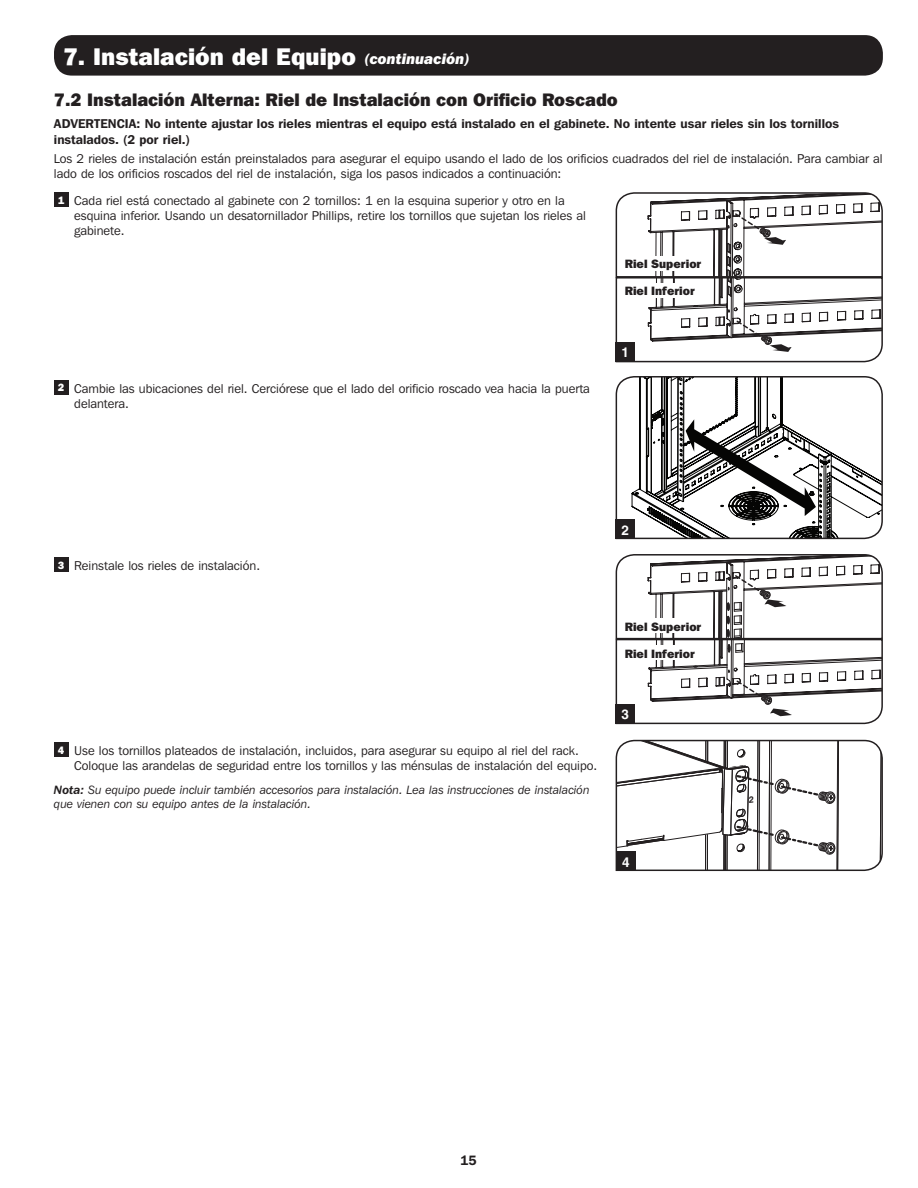
<style>
.page{position:relative;width:918px;height:1188px;background:#fff}
.page>*{position:absolute;margin:0;border:0;box-sizing:border-box;transform-origin:0 0}
.t1{font:800 24px "Franklin Gothic IT Cby BT";color:#fff}
.t2{font:800 18px "Franklin Gothic IT Cby BT";color:#231f20}
.t3{font:700 13.5px "Helvetica";color:#fff}
.t4{font:600 13.5px "Franklin Gothic IT Cby BT";color:#231f20}
.t5{font:12.75px/15.3px "Franklin Gothic IT Cby BT";color:#231f20}
.t6{font:600 12.75px/15.3px "Franklin Gothic IT Cby BT";color:#231f20}
.t7{font:italic 12px/14.4px "Franklin Gothic IT Cby BT";color:#231f20}
.t8{font:800 12px "Franklin Gothic IT Cby BT";color:#231f20}
.s1{font-style:italic;font-size:15px}
.s2{font-weight:800;font-size:10.5px;color:#fff}
.s3{font-weight:600}
</style>
<div class="page">
<div style="left:54px;top:35px;width:829px;height:41px;background:#231f20;border-radius:18px"></div>
<div style="left:54px;top:192px;width:14px;height:14px;background:#231f20"></div>
<div style="left:54px;top:380px;width:14px;height:14px;background:#231f20"></div>
<div style="left:54px;top:557px;width:14px;height:14px;background:#231f20"></div>
<div style="left:54px;top:742px;width:14px;height:15px;background:#231f20"></div>
<svg style="left:615px;top:192px;width:268px;height:171px"></svg>
<svg style="left:615px;top:554px;width:268px;height:171px"></svg>
<div style="left:616px;top:342px;width:19px;height:20px;background:#231f20"></div>
<div style="left:616px;top:704px;width:19px;height:20px;background:#231f20"></div>
<div style="left:625px;top:619px;width:79px;height:14px;background:#fff"></div>
<div style="left:625px;top:256px;width:79px;height:15px;background:#fff"></div>
<div style="left:625px;top:646px;width:79px;height:14px;background:#fff"></div>
<div style="left:625px;top:284px;width:79px;height:14px;background:#fff"></div>
<svg style="left:615px;top:376px;width:268px;height:164px"></svg>
<div style="left:616px;top:520px;width:19px;height:19px;background:#231f20"></div>
<svg style="left:615px;top:739px;width:268px;height:133px"></svg>
<h1 class="t1" style="left:63px;top:41px;width:409px">7. Instalación del Equipo <span class="s1">(continuación)</span></h1>
<h2 class="t2" style="left:54px;top:88px;width:565px">7.2 Instalación Alterna: Riel de Instalación con Orificio Roscado</h2>
<p class="t6" style="left:54px;top:116px;width:787px">ADVERTENCIA: No intente ajustar los rieles mientras el equipo está instalado en el gabinete. No intente usar rieles sin los tornillos instalados. (2 por riel.)</p>
<p class="t5" style="left:54px;top:151px;width:830px">Los 2 rieles de instalación están preinstalados para asegurar el equipo usando el lado de los orificios cuadrados del riel de instalación. Para cambiar al lado de los orificios roscados del riel de instalación, siga los pasos indicados a continuación:</p>
<p class="t5" style="left:74px;top:193px;width:513px;text-indent:-16px"><span class="s2">1</span> Cada riel está conectado al gabinete con 2 tornillos: 1 en la esquina superior y otro en la esquina inferior. Usando un desatornillador Phillips, retire los tornillos que sujetan los rieles al gabinete.</p>
<p class="t8" style="left:625px;top:256px;width:78px">Riel Superior</p>
<p class="t8" style="left:625px;top:283px;width:72px">Riel Inferior</p>
<p class="t5" style="left:74px;top:380px;width:517px;text-indent:-16px"><span class="s2">2</span> Cambie las ubicaciones del riel. Cerciórese que el lado del orificio roscado vea hacia la puerta delantera.</p>
<p class="t3" style="left:622px;top:344px;width:9px">1</p>
<p class="t5" style="left:58px;top:558px;width:204px"><span class="s2">3</span> Reinstale los rieles de instalación.</p>
<p class="t5" style="left:74px;top:743px;width:525px;text-indent:-16px"><span class="s2">4</span> Use los tornillos plateados de instalación, incluidos, para asegurar su equipo al riel del rack.<br>Coloque las arandelas de seguridad entre los tornillos y las ménsulas de instalación del equipo.</p>
<p class="t7" style="left:54px;top:782px;width:537px"><span class="s3">Nota:</span> Su equipo puede incluir también accesorios para instalación. Lea las instrucciones de instalación que vienen con su equipo antes de la instalación.</p>
<p class="t3" style="left:622px;top:522px;width:9px">2</p>
<p class="t8" style="left:625px;top:619px;width:78px">Riel Superior</p>
<p class="t8" style="left:625px;top:646px;width:72px">Riel Inferior</p>
<p class="t3" style="left:622px;top:706px;width:9px">3</p>
<p class="t3" style="left:622px;top:854px;width:9px">4</p>
<p class="t4" style="left:460px;top:1152px;width:18px">15</p>
</div>
